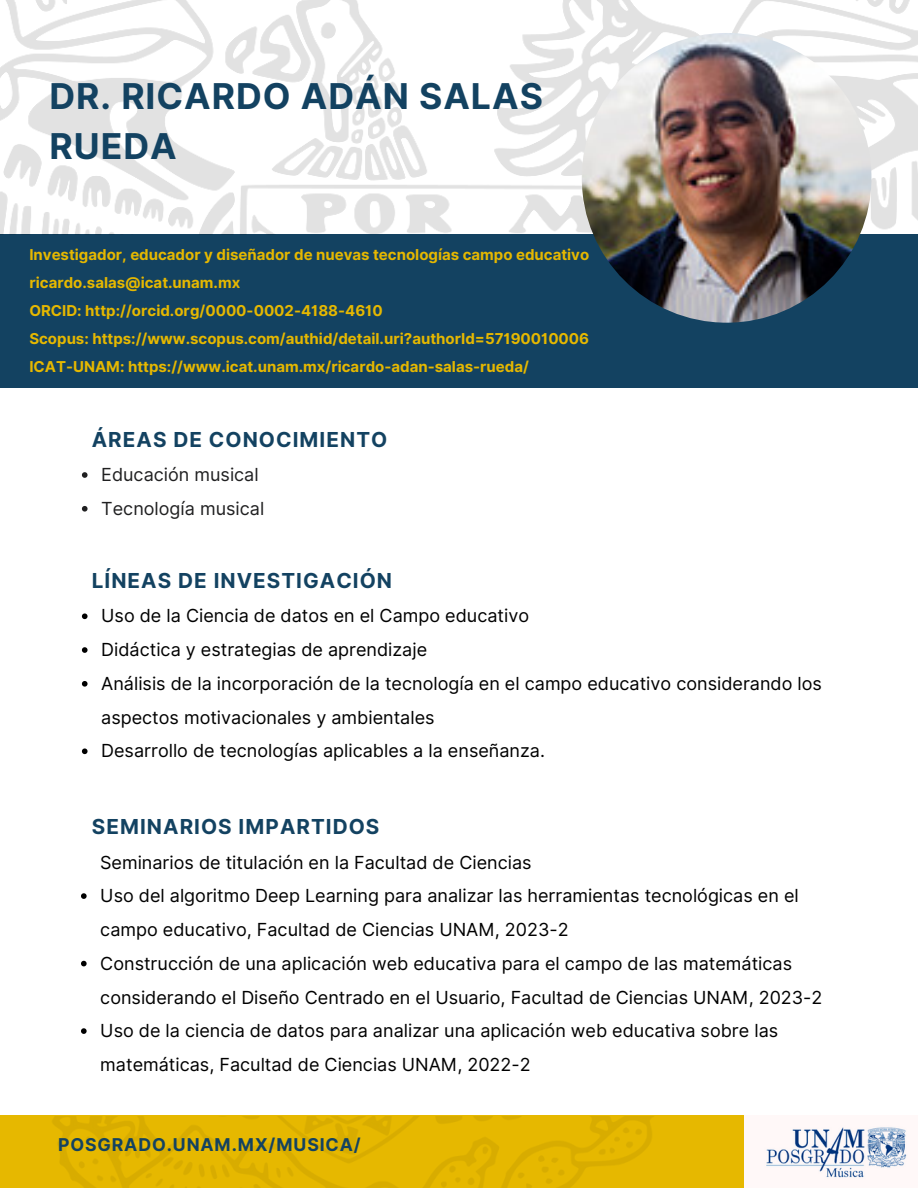
<style>
.page{position:relative;width:918px;height:1188px;background:#fff}
.page>*{position:absolute;margin:0;border:0;box-sizing:border-box;transform-origin:0 0}
.t1{font:700 35.55px/49.5px "Inter";letter-spacing:.025em;color:#134261}
.t2{font:700 20.7px "Inter";letter-spacing:.05em;color:#134261}
.t3{font:18px/33.8px "Inter";color:#000}
.t4{font:18px/33.8px "Inter";color:#202021}
.t5{font:700 17.7px "Inter";letter-spacing:.05em;color:#134261}
.t6{font:700 15px/28.2px "Inter";color:#e6b800}
</style>
<div class="page">
<div style="left:0;top:1115px;width:751px;height:73px;background:linear-gradient(to right,#e2b400,#e4b703)"></div>
<div style="left:0;top:234px;width:918px;height:153px;background:#134261"></div>
<img style="left:0;top:0;width:918px;height:234px">
<img style="left:582px;top:33px;width:289px;height:290px;border-radius:50%">
<img style="left:745px;top:1115px;width:162px;height:73px">
<svg style="left:82px;top:472px;width:6px;height:6px"></svg>
<svg style="left:82px;top:506px;width:6px;height:6px"></svg>
<svg style="left:82px;top:613px;width:6px;height:6px"></svg>
<svg style="left:82px;top:647px;width:6px;height:6px"></svg>
<svg style="left:82px;top:681px;width:6px;height:6px"></svg>
<svg style="left:82px;top:748px;width:6px;height:6px"></svg>
<svg style="left:81px;top:893px;width:6px;height:6px"></svg>
<svg style="left:81px;top:961px;width:6px;height:5px"></svg>
<svg style="left:81px;top:1028px;width:6px;height:6px"></svg>
<h1 class="t1" style="left:49px;top:72px;width:495px">DR. RICARDO ADÁN SALAS<br>RUEDA</h1>
<p class="t6" style="left:29px;top:240px;width:561px">Investigador, educador y diseñador de nuevas tecnologías campo educativo ricardo.salas@icat.unam.mx<br>ORCID: http://orcid.org/0000-0002-4188-4610<br>Scopus: https://www.scopus.com/authid/detail.uri?authorId=57190010006<br>ICAT-UNAM: https://www.icat.unam.mx/ricardo-adan-salas-rueda/</p>
<p class="t2" style="left:92px;top:427px;width:297px">ÁREAS DE CONOCIMIENTO</p>
<p class="t4" style="left:101px;top:458px;width:165px">Educación musical<br>Tecnología musical</p>
<p class="t2" style="left:92px;top:568px;width:302px">LÍNEAS DE INVESTIGACIÓN</p>
<p class="t3" style="left:101px;top:599px;width:722px">Uso de la Ciencia de datos en el Campo educativo<br>Didáctica y estrategias de aprendizaje<br>Análisis de la incorporación de la tecnología en el campo educativo considerando los aspectos motivacionales y ambientales<br>Desarrollo de tecnologías aplicables a la enseñanza.</p>
<p class="t2" style="left:92px;top:815px;width:289px">SEMINARIOS IMPARTIDOS</p>
<p class="t3" style="left:100px;top:845px;width:433px">Seminarios de titulación en la Facultad de Ciencias</p>
<p class="t3" style="left:100px;top:879px;width:724px">Uso del algoritmo Deep Learning para analizar las herramientas tecnológicas en el campo educativo, Facultad de Ciencias UNAM, 2023-2<br>Construcción de una aplicación web educativa para el campo de las matemáticas considerando el Diseño Centrado en el Usuario, Facultad de Ciencias UNAM, 2023-2<br>Uso de la ciencia de datos para analizar una aplicación web educativa sobre las matemáticas, Facultad de Ciencias UNAM, 2022-2</p>
<p class="t5" style="left:58px;top:1134px;width:304px">POSGRADO.UNAM.MX/MUSICA/</p>
</div>
